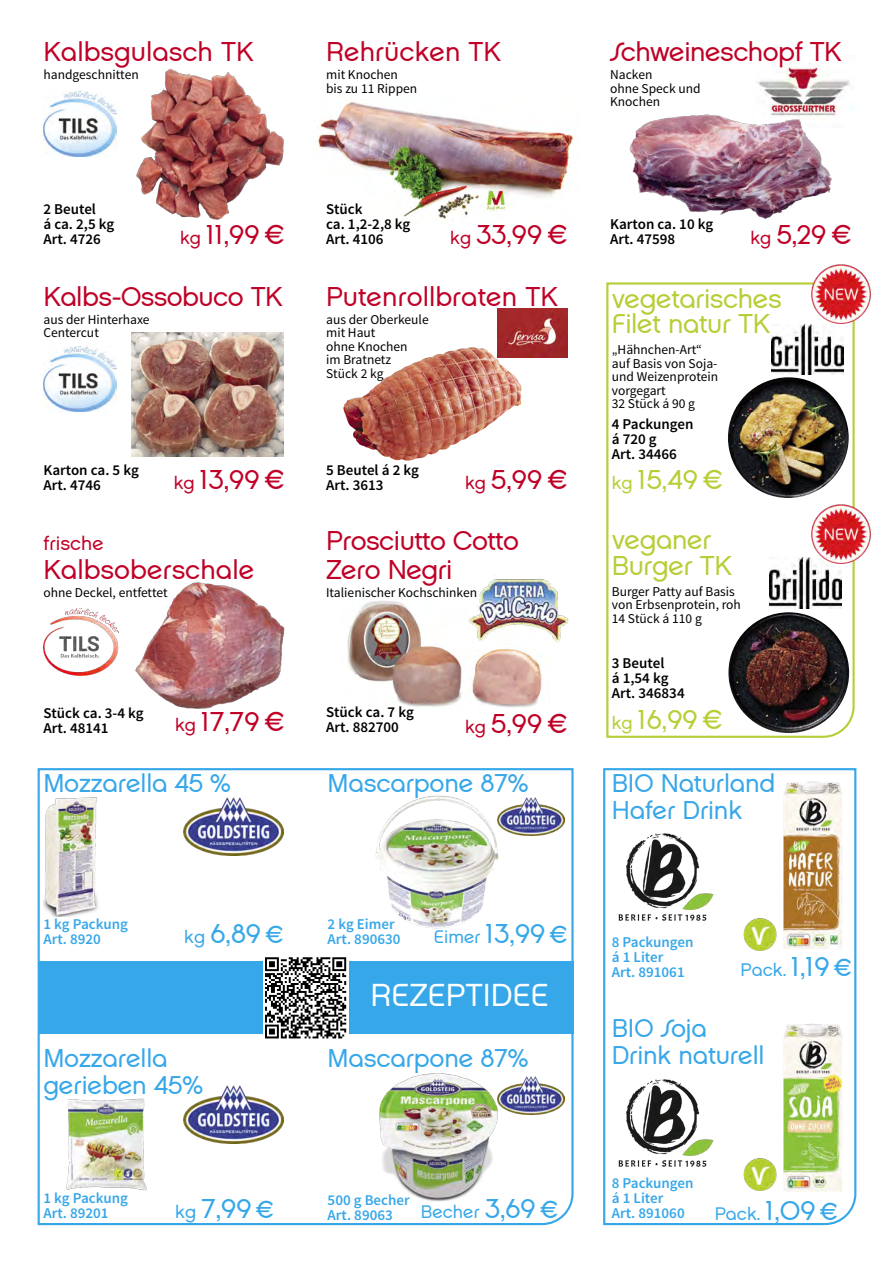
<style>
.page{position:relative;width:893px;height:1263px;background:#fff}
.page>*{position:absolute;margin:0;border:0;box-sizing:border-box;transform-origin:0 0}
.t1{font:31.5px "Service Bund Custom Normal";color:#fff}
.t2{font:27px "Service Bund Custom Normal";color:#bf0027}
.t3{font:27px/28.5px "Service Bund Custom Normal";letter-spacing:-.02em;color:#bf0027}
.t4{font:27px/25.5px "Service Bund Custom Normal";letter-spacing:-.015em;color:#b8cd36}
.t5{font:27px "Service Bund Custom Normal";color:#36a7e9}
.t6{font:25.5px/27px "Service Bund Custom Normal";letter-spacing:-.01em;color:#36a7e9}
.t7{font:19.5px "Service Bund Custom Normal";color:#bf0027}
.t8{font:18px "Service Bund Custom Normal";color:#36a7e9}
.t9{font:600 15px/15px "Source Sans Pro";color:#000}
.t10{font:600 15px/15px "Source Sans Pro";color:#36a7e9}
.t11{font:13.5px/13.5px "Source Sans Pro";color:#000}
.s1{font-size:18px}
.s2{font-size:30px}
.s3{font-size:27px}
</style>
<div class="page">
<img style="left:757px;top:62px;width:98px;height:47px">
<img style="left:347px;top:600px;width:195px;height:108px">
<img style="left:316px;top:102px;width:258px;height:117px">
<svg style="left:37px;top:768px;width:537px;height:458px"></svg>
<svg style="left:603px;top:768px;width:254px;height:458px"></svg>
<img style="left:43px;top:795px;width:61px;height:122px">
<img style="left:184px;top:797px;width:99px;height:58px">
<img style="left:498px;top:797px;width:66px;height:39px">
<img style="left:507px;top:1076px;width:57px;height:39px">
<img style="left:184px;top:1086px;width:99px;height:57px">
<img style="left:50px;top:1090px;width:106px;height:106px">
<div style="left:39px;top:961px;width:535px;height:72px;background:#36a7e9"></div>
<svg style="left:263px;top:955px;width:85px;height:85px"></svg>
<svg style="left:265px;top:957px;width:81px;height:81px;background:#7d7d7d"></svg>
<img style="left:375px;top:796px;width:123px;height:132px">
<img style="left:375px;top:1067px;width:132px;height:138px">
<img style="left:612px;top:826px;width:106px;height:102px">
<img style="left:612px;top:1072px;width:106px;height:102px">
<img style="left:783px;top:781px;width:59px;height:168px">
<img style="left:743px;top:918px;width:34px;height:33px">
<img style="left:743px;top:1157px;width:34px;height:34px">
<img style="left:783px;top:1024px;width:59px;height:168px">
<img style="left:136px;top:68px;width:148px;height:152px">
<img style="left:43px;top:92px;width:74px;height:64px">
<img style="left:43px;top:347px;width:74px;height:64px">
<img style="left:135px;top:582px;width:150px;height:127px">
<img style="left:43px;top:608px;width:76px;height:67px">
<img style="left:132px;top:333px;width:151px;height:123px">
<img style="left:343px;top:347px;width:175px;height:114px">
<img style="left:497px;top:308px;width:70px;height:50px">
<img style="left:469px;top:579px;width:100px;height:65px">
<img style="left:629px;top:105px;width:208px;height:114px">
<svg style="left:606px;top:282px;width:249px;height:456px"></svg>
<img style="left:728px;top:377px;width:121px;height:121px;border-radius:60px">
<img style="left:807px;top:264px;width:64px;height:64px">
<img style="left:807px;top:501px;width:64px;height:67px">
<img style="left:728px;top:612px;width:121px;height:121px;border-radius:60px">
<h2 class="t2" style="left:43px;top:35px;width:212px">Kalbsgulasch TK</h2>
<p class="t11" style="left:43px;top:68px;width:97px">handgeschnitten</p>
<p class="t9" style="left:43px;top:202px;width:72px">2 Beutel<br>á ca. 2,5 kg<br>Art. 4726</p>
<h2 class="t2" style="left:180px;top:218px;width:106px"><span class="s1">kg</span> 11,99 <span class="s2">€</span></h2>
<h2 class="t3" style="left:43px;top:282px;width:241px">Kalbs-Ossobuco TK</h2>
<p class="t11" style="left:43px;top:312px;width:108px">aus der Hinterhaxe<br>Centercut</p>
<p class="t9" style="left:43px;top:463px;width:97px">Karton ca. 5 kg<br>Art. 4746</p>
<h2 class="t2" style="left:174px;top:463px;width:113px"><span class="s1">kg</span> 13,99 <span class="s2">€</span></h2>
<h3 class="t7" style="left:43px;top:532px;width:62px">frische</h3>
<h2 class="t2" style="left:43px;top:553px;width:212px">Kalbsoberschale</h2>
<p class="t11" style="left:43px;top:586px;width:126px">ohne Deckel, entfettet</p>
<h2 class="t2" style="left:326px;top:35px;width:176px">Rehrücken TK</h2>
<p class="t11" style="left:326px;top:68px;width:93px">mit Knochen bis zu 11 Rippen</p>
<h2 class="t3" style="left:610px;top:37px;width:233px">Schweineschopf TK</h2>
<p class="t11" style="left:610px;top:68px;width:92px">Nacken<br>ohne Speck und<br>Knochen</p>
<p class="t9" style="left:326px;top:202px;width:86px">Stück<br>ca. 1,2-2,8 kg<br>Art. 4106</p>
<p class="t9" style="left:610px;top:217px;width:105px">Karton ca. 10 kg<br>Art. 47598</p>
<h2 class="t2" style="left:450px;top:218px;width:119px"><span class="s1">kg</span> 33,99 <span class="s2">€</span></h2>
<h2 class="t2" style="left:750px;top:218px;width:103px"><span class="s1">kg</span> 5,29 <span class="s2">€</span></h2>
<h2 class="t2" style="left:326px;top:280px;width:233px">Putenrollbraten TK</h2>
<p class="t11" style="left:326px;top:312px;width:104px">aus der Oberkeule mit Haut<br>ohne Knochen<br>im Bratnetz<br>Stück 2 kg</p>
<h2 class="t4" style="left:612px;top:285px;width:171px">vegetarisches<br>Filet natur TK</h2>
<p class="t11" style="left:612px;top:343px;width:108px">„Hähnchen-Art“ auf Basis von Soja&shy;und Weizenprotein vorgegart<br>32 Stück á 90 g</p>
<p class="t9" style="left:612px;top:417px;width:83px">4 Packungen á 720 g<br>Art. 34466</p>
<p class="t9" style="left:326px;top:463px;width:94px">5 Beutel á 2 kg<br>Art. 3613</p>
<h2 class="t2" style="left:465px;top:463px;width:104px"><span class="s1">kg</span> 5,99 <span class="s2">€</span></h2>
<h2 class="t4" style="left:612px;top:467px;width:113px"><span class="s1">kg</span> 15,49 <span class="s2">€</span></h2>
<h2 class="t3" style="left:326px;top:527px;width:194px">Prosciutto Cotto<br>Zero Negri</h2>
<p class="t11" style="left:326px;top:586px;width:153px">Italienischer Kochschinken</p>
<h2 class="t4" style="left:612px;top:527px;width:122px">veganer<br>Burger TK</h2>
<p class="t11" style="left:612px;top:585px;width:131px">Burger Patty auf Basis von Erbsenprotein, roh<br>14 Stück á 110 g</p>
<p class="t9" style="left:612px;top:656px;width:74px">3 Beutel<br>á 1,54 kg<br>Art. 346834</p>
<p class="t9" style="left:326px;top:705px;width:89px">Stück ca. 7 kg<br>Art. 882700</p>
<p class="t9" style="left:43px;top:706px;width:102px">Stück ca. 3-4 kg<br>Art. 48141</p>
<h2 class="t2" style="left:175px;top:705px;width:111px"><span class="s1">kg</span> 17,79 <span class="s2">€</span></h2>
<h2 class="t2" style="left:465px;top:707px;width:104px"><span class="s1">kg</span> 5,99 <span class="s2">€</span></h2>
<h3 class="t6" style="left:43px;top:770px;width:189px">Mozzarella 45 %</h3>
<h3 class="t6" style="left:328px;top:770px;width:202px">Mascarpone 87%</h3>
<p class="t10" style="left:43px;top:916px;width:86px">1 kg Packung<br>Art. 8920</p>
<p class="t10" style="left:328px;top:916px;width:74px">2 kg Eimer<br>Art. 890630</p>
<h2 class="t5" style="left:184px;top:917px;width:101px"><span class="s1">kg</span> 6,89 €</h2>
<h2 class="t5" style="left:434px;top:917px;width:135px"><span class="s1">Eimer</span> 13,99 €</h2>
<h1 class="t1" style="left:370px;top:976px;width:180px">REZEPTIDEE</h1>
<h3 class="t6" style="left:43px;top:1044px;width:161px">Mozzarella gerieben 45%</h3>
<h3 class="t6" style="left:328px;top:1044px;width:202px">Mascarpone 87%</h3>
<h2 class="t4" style="left:612px;top:707px;width:112px"><span class="s1">kg</span> 16,99 <span class="s2">€</span></h2>
<h3 class="t6" style="left:612px;top:770px;width:165px">BIO Naturland<br>Hafer Drink</h3>
<p class="t10" style="left:612px;top:934px;width:83px">8 Packungen á 1 Liter<br>Art. 891061</p>
<h3 class="t8" style="left:741px;top:959px;width:113px">Pack. <span class="s3">1,19 €</span></h3>
<h3 class="t6" style="left:612px;top:1014px;width:154px">BIO Soja<br>Drink naturell</h3>
<p class="t10" style="left:43px;top:1191px;width:86px">1 kg Packung<br>Art. 89201</p>
<p class="t10" style="left:612px;top:1176px;width:83px">8 Packungen á 1 Liter<br>Art. 891060</p>
<p class="t10" style="left:328px;top:1192px;width:84px">500 g Becher<br>Art. 89063</p>
<h2 class="t5" style="left:175px;top:1192px;width:100px"><span class="s1">kg</span> 7,99 €</h2>
<h3 class="t8" style="left:421px;top:1200px;width:139px">Becher <span class="s3">3,69 €</span></h3>
<h3 class="t8" style="left:715px;top:1203px;width:125px">Pack. <span class="s3">1,09 €</span></h3>
</div>
